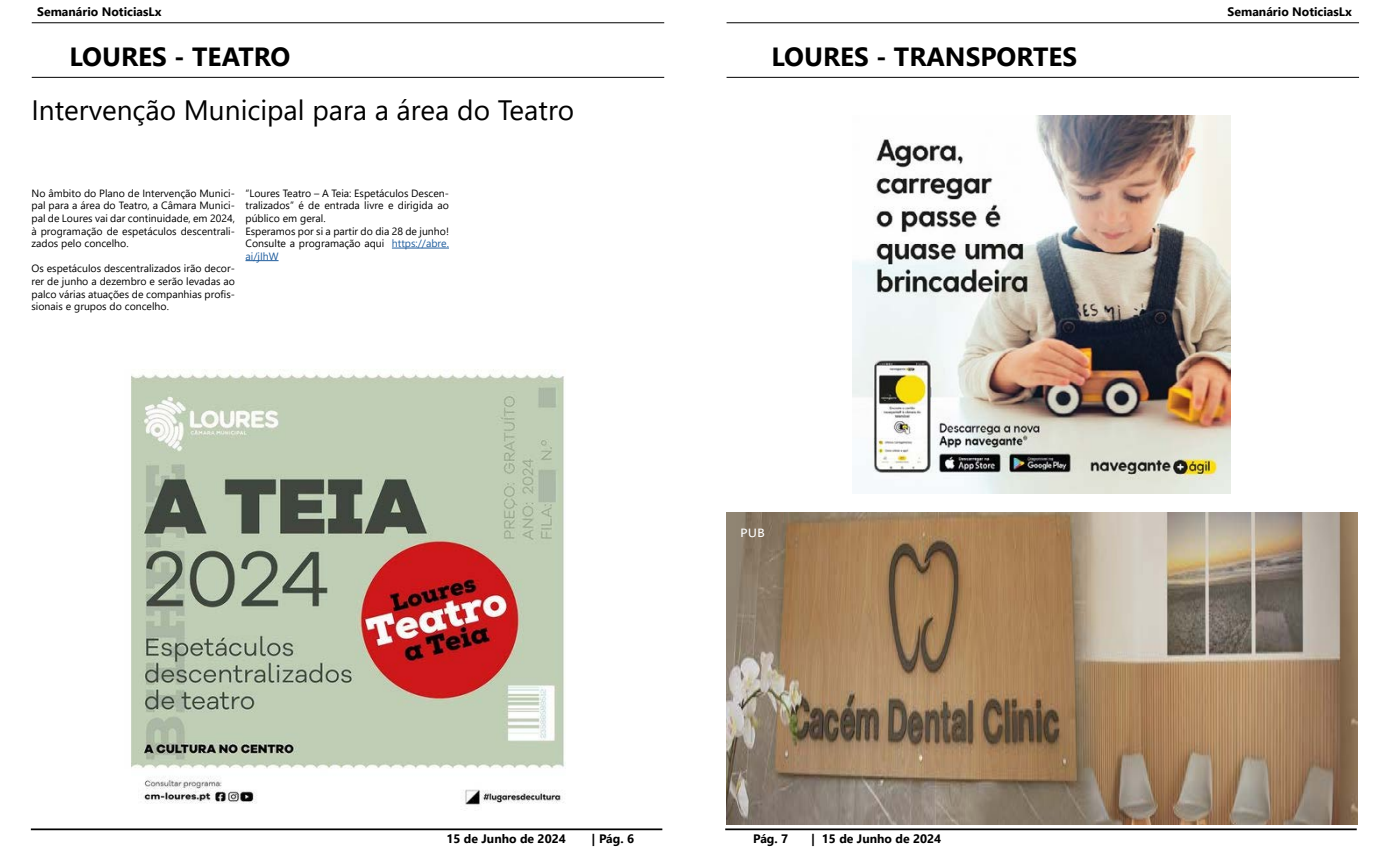
<style>
.page{position:relative;width:1389px;height:856px;background:#fff}
.page>*{position:absolute;margin:0;border:0;box-sizing:border-box;transform-origin:0 0}
.t1{font:28px "Segoe UI";color:#000}
.t2{font:700 26.25px "Segoe UI";color:#000}
.t3{font:15.75px "Segoe UI";color:#fff}
.t4{font:700 12.25px "Segoe UI";color:#000}
.t5{font:10.5px/12.6px "Segoe UI";color:#000;text-align:justify}
.s1{color:#215e9e}
</style>
<div class="page">
<hr style="left:32px;top:77px;width:632px;height:1px;background:#000">
<hr style="left:31px;top:828px;width:631px;height:2px;background:#000">
<hr style="left:725px;top:828px;width:632px;height:2px;background:#000">
<hr style="left:727px;top:22px;width:632px;height:1px;background:#000">
<hr style="left:32px;top:22px;width:632px;height:1px;background:#000">
<hr style="left:727px;top:77px;width:632px;height:1px;background:#000">
<img style="left:726px;top:512px;width:631px;height:312px">
<img style="left:853px;top:116px;width:378px;height:378px">
<hr style="left:392px;top:248px;width:57px;height:1px;background:#215e9e">
<hr style="left:245px;top:260px;width:34px;height:1px;background:#215e9e">
<img style="left:131px;top:369px;width:435px;height:436px">
<p class="t4" style="left:37px;top:0;width:126px">Semanário NoticiasLx</p>
<p class="t4" style="left:1228px;top:0;width:126px">Semanário NoticiasLx</p>
<h2 class="t2" style="left:69px;top:32px;width:223px">LOURES - TEATRO</h2>
<h2 class="t2" style="left:771px;top:32px;width:307px">LOURES - TRANSPORTES</h2>
<h1 class="t1" style="left:32px;top:83px;width:544px">Intervenção Municipal para a área do Teatro</h1>
<p class="t5" style="left:32px;top:186px;width:205px">No âmbito do Plano de Intervenção Munici&shy;pal para a área do Teatro, a Câmara Munici&shy;pal de Loures vai dar continuidade, em 2024, à programação de espetáculos descentrali&shy;zados pelo concelho.</p>
<p class="t5" style="left:32px;top:261px;width:205px">Os espetáculos descentralizados irão decor&shy;rer de junho a dezembro e serão levadas ao palco várias atuações de companhias profis&shy;sionais e grupos do concelho.</p>
<p class="t5" style="left:245px;top:186px;width:205px;text-align:left">“Loures Teatro – A Teia: Espetáculos Descen&shy;tralizados” é de entrada livre e dirigida ao público em geral.<br>Esperamos por si a partir do dia 28 de junho!<br>Consulte a programação aqui <span class="s1">https://abre. ai/jIhW</span></p>
<h3 class="t3" style="left:740px;top:516px;width:26px">PUB</h3>
<p class="t4" style="left:446px;top:826px;width:121px">15 de Junho de 2024</p>
<p class="t4" style="left:592px;top:826px;width:44px">| Pág. 6</p>
<p class="t4" style="left:753px;top:826px;width:37px">Pág. 7</p>
<p class="t4" style="left:811px;top:826px;width:132px">| 15 de Junho de 2024</p>
</div>
